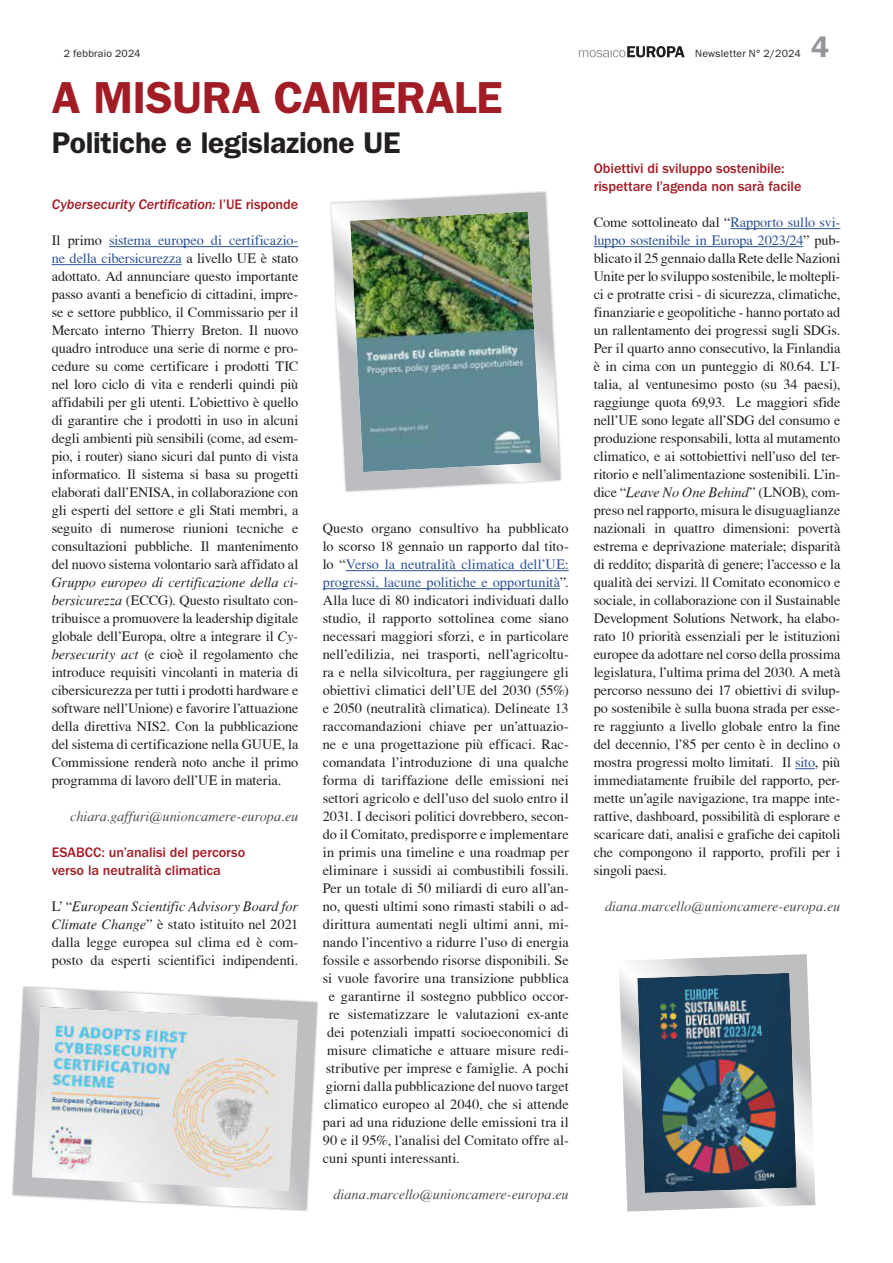
<style>
.page{position:relative;width:893px;height:1263px;background:#fff}
.page>*{position:absolute;margin:0;border:0;box-sizing:border-box;transform-origin:0 0}
.Titel_30{font:600 45px "ITC Franklin Gothic Std";letter-spacing:-.01em;color:#a11c25}
.Untertitel_20{font:600 30px "ITC Franklin Gothic Std";letter-spacing:-.01em;color:#231f20}
.t1{font:600 30px "ITC Franklin Gothic Std";color:#939598}
.Grundschrift{font:14.25px/18px "T Acc LAD";letter-spacing:.005em;color:#231f20;text-align:justify}
.Zwischentitel{font:500 14.25px/18px "ITC Franklin Gothic Std";letter-spacing:-.005em;color:#a11c25}
.Autor{font:14.25px "T Acc LAD Italic";letter-spacing:-.005em;color:#4b4c4d}
.Grundschrift-2{font:14.25px "T Acc LAD";letter-spacing:.005em;color:#2f5496}
.Zwischentitel-2{font:14.25px "ITC Franklin Gothic Std Med It";color:#a11c25}
.t2{font:10.5px "ITC Franklin Gothic Std";letter-spacing:.015em;color:#231f20}
.s1{font-family:"ITC Franklin Gothic Std";font-weight:500}
.s2{color:#2f5496}
.s3{font-family:"T Acc LAD Italic"}
.s4{color:#231f20}
</style>
<div class="page">
<svg style="left:579px;top:46px;width:106px;height:11px"></svg>
<hr style="left:346px;top:570px;width:223px;height:1px;background:#2f5496">
<hr style="left:323px;top:588px;width:237px;height:1px;background:#2f5496">
<hr style="left:109px;top:246px;width:189px;height:1px;background:#2f5496">
<hr style="left:52px;top:264px;width:130px;height:1px;background:#2f5496">
<hr style="left:730px;top:228px;width:110px;height:1px;background:#2f5496">
<hr style="left:594px;top:246px;width:209px;height:1px;background:#2f5496">
<svg style="left:795px;top:768px;width:20px;height:1px"></svg>
<img style="left:330px;top:191px;width:232px;height:301px">
<img style="left:619px;top:954px;width:197px;height:258px">
<svg style="left:12px;top:986px;width:306px;height:226px"></svg>
<p class="t2" style="left:64px;top:48px;width:78px">2 febbraio 2024</p>
<p class="t2" style="left:695px;top:48px;width:107px">Newsletter N° 2/2024</p>
<p class="Titel_30" style="left:52px;top:71px;width:452px">A MISURA CAMERALE</p>
<p class="Untertitel_20" style="left:52px;top:125px;width:350px">Politiche e legislazione UE</p>
<h2 class="t1" style="left:811px;top:29px;width:19px">4</h2>
<p class="Zwischentitel-2" style="left:52px;top:196px;width:248px">Cybersecurity Certification: <span class="s1">l’UE risponde</span></p>
<p class="Grundschrift" style="left:52px;top:231px;width:248px">Il primo <span class="s2">sistema europeo di certificazio&shy;ne della cibersicurezza</span> a livello UE è stato adottato. Ad annunciare questo importante passo avanti a beneficio di cittadini, impre&shy;se e settore pubblico, il Commissario per il Mercato interno Thierry Breton. Il nuovo quadro introduce una serie di norme e pro&shy;cedure su come certificare i prodotti TIC nel loro ciclo di vita e renderli quindi più affidabili per gli utenti. L’obiettivo è quello di garantire che i prodotti in uso in alcuni degli ambienti più sensibili (come, ad esem&shy;pio, i router) siano sicuri dal punto di vista informatico. Il sistema si basa su progetti elaborati dall’ENISA, in collaborazione con gli esperti del settore e gli Stati membri, a seguito di numerose riunioni tecniche e consultazioni pubbliche. Il mantenimento del nuovo sistema volontario sarà affidato al <span class="s3">Gruppo europeo di certificazione della ci&shy;bersicurezza</span> (ECCG). Questo risultato con&shy;tribuisce a promuovere la leadership digitale globale dell’Europa, oltre a integrare il <span class="s3">Cy&shy;bersecurity act</span> (e cioè il regolamento che introduce requisiti vincolanti in materia di cibersicurezza per tutti i prodotti hardware e software nell’Unione) e favorire l’attuazione della direttiva NIS2. Con la pubblicazione del sistema di certificazione nella GUUE, la Commissione renderà noto anche il primo programma di lavoro dell’UE in materia.</p>
<p class="Autor" style="left:70px;top:808px;width:230px">chiara.gaffuri@unioncamere-europa.eu</p>
<p class="Zwischentitel" style="left:52px;top:843px;width:195px">ESABCC: un’analisi del percorso verso la neutralità climatica</p>
<p class="Grundschrift" style="left:52px;top:897px;width:248px">L’ “<span class="s3">European Scientific Advisory Board for Climate Change</span>” è stato istituito nel 2021 dalla legge europea sul clima ed è com&shy;posto da esperti scientifici indipendenti.</p>
<p class="Grundschrift" style="left:323px;top:519px;width:248px">Questo organo consultivo ha pubblicato</p>
<p class="Grundschrift" style="left:323px;top:537px;width:248px">lo scorso 18 gennaio un rapporto dal tito-</p>
<p class="Grundschrift-2" style="left:323px;top:556px;width:247px"><span class="s4">lo “</span>Verso la neutralità climatica dell’UE:</p>
<p class="Grundschrift-2" style="left:323px;top:574px;width:247px">progressi, lacune politiche e opportunità<span class="s4">”.</span></p>
<p class="Grundschrift" style="left:323px;top:591px;width:247px">Alla luce di 80 indicatori individuati dallo</p>
<p class="Grundschrift" style="left:323px;top:609px;width:247px">studio, il rapporto sottolinea come siano</p>
<p class="Grundschrift" style="left:323px;top:627px;width:248px">necessari maggiori sforzi, e in particolare</p>
<p class="Grundschrift" style="left:323px;top:645px;width:248px">nell’edilizia, nei trasporti, nell’agricoltu-</p>
<p class="Grundschrift" style="left:323px;top:663px;width:247px">ra e nella silvicoltura, per raggiungere gli</p>
<p class="Grundschrift" style="left:323px;top:681px;width:248px">obiettivi climatici dell’UE del 2030 (55%)</p>
<p class="Grundschrift" style="left:323px;top:699px;width:247px">e 2050 (neutralità climatica). Delineate 13</p>
<p class="Grundschrift" style="left:323px;top:717px;width:248px">raccomandazioni chiave per un’attuazio-</p>
<p class="Grundschrift" style="left:323px;top:735px;width:248px">ne e una progettazione più efficaci. Rac-</p>
<p class="Grundschrift" style="left:323px;top:753px;width:247px">comandata l’introduzione di una qualche</p>
<p class="Grundschrift" style="left:323px;top:771px;width:247px">forma di tariffazione delle emissioni nei</p>
<p class="Grundschrift" style="left:323px;top:789px;width:247px">settori agricolo e dell’uso del suolo entro il</p>
<p class="Grundschrift" style="left:323px;top:807px;width:248px">2031. I decisori politici dovrebbero, secon-</p>
<p class="Grundschrift" style="left:323px;top:825px;width:247px">do il Comitato, predisporre e implementare</p>
<p class="Grundschrift" style="left:323px;top:843px;width:248px">in primis una timeline e una roadmap per</p>
<p class="Grundschrift" style="left:323px;top:861px;width:248px">eliminare i sussidi ai combustibili fossili.</p>
<p class="Grundschrift" style="left:323px;top:879px;width:248px">Per un totale di 50 miliardi di euro all’an-</p>
<p class="Grundschrift" style="left:323px;top:897px;width:248px">no, questi ultimi sono rimasti stabili o ad-</p>
<p class="Grundschrift" style="left:323px;top:915px;width:248px">dirittura aumentati negli ultimi anni, mi-</p>
<p class="Grundschrift" style="left:323px;top:933px;width:248px">nando l’incentivo a ridurre l’uso di energia</p>
<p class="Grundschrift" style="left:323px;top:951px;width:248px">fossile e assorbendo risorse disponibili. Se</p>
<p class="Grundschrift" style="left:323px;top:969px;width:248px">si vuole favorire una transizione pubblica</p>
<p class="Grundschrift" style="left:329px;top:987px;width:242px">e garantirne il sostegno pubblico occor-</p>
<p class="Grundschrift" style="left:329px;top:1005px;width:241px">re sistematizzare le valutazioni ex-ante</p>
<p class="Grundschrift" style="left:327px;top:1023px;width:243px">dei potenziali impatti socioeconomici di</p>
<p class="Grundschrift" style="left:327px;top:1041px;width:243px">misure climatiche e attuare misure redi-</p>
<p class="Grundschrift" style="left:326px;top:1059px;width:244px">stributive per imprese e famiglie. A pochi</p>
<p class="Grundschrift" style="left:326px;top:1077px;width:244px">giorni dalla pubblicazione del nuovo target</p>
<p class="Grundschrift" style="left:324px;top:1095px;width:246px">climatico europeo al 2040, che si attende</p>
<p class="Grundschrift" style="left:323px;top:1113px;width:247px">pari ad una riduzione delle emissioni tra il</p>
<p class="Grundschrift" style="left:323px;top:1131px;width:248px">90 e il 95%, l’analisi del Comitato offre al-</p>
<p class="Grundschrift" style="left:323px;top:1149px;width:139px">cuni spunti interessanti.</p>
<p class="Autor" style="left:333px;top:1186px;width:237px">diana.marcello@unioncamere-europa.eu</p>
<p class="Zwischentitel" style="left:594px;top:159px;width:209px">Obiettivi di sviluppo sostenibile: rispettare l’agenda non sarà facile</p>
<p class="Grundschrift" style="left:594px;top:213px;width:248px">Come sottolineato dal “<span class="s2">Rapporto sullo svi&shy;luppo sostenibile in Europa 2023/24</span>” pub&shy;blicato il 25 gennaio dalla Rete delle Nazioni Unite per lo sviluppo sostenibile, le moltepli&shy;ci e protratte crisi - di sicurezza, climatiche, finanziarie e geopolitiche - hanno portato ad un rallentamento dei progressi sugli SDGs.<br>Per il quarto anno consecutivo, la Finlandia è in cima con un punteggio di 80.64. L’I&shy;talia, al ventunesimo posto (su 34 paesi), raggiunge quota 69,93. Le maggiori sfide nell’UE sono legate all’SDG del consumo e produzione responsabili, lotta al mutamento climatico, e ai sottobiettivi nell’uso del ter&shy;ritorio e nell’alimentazione sostenibili. L’in&shy;dice “<span class="s3">Leave No One Behind</span>” (LNOB), com&shy;preso nel rapporto, misura le disuguaglianze nazionali in quattro dimensioni: povertà estrema e deprivazione materiale; disparità di reddito; disparità di genere; l’accesso e la qualità dei servizi. ll Comitato economico e sociale, in collaborazione con il Sustainable Development Solutions Network, ha elabo&shy;rato 10 priorità essenziali per le istituzioni europee da adottare nel corso della prossima legislatura, l’ultima prima del 2030. A metà percorso nessuno dei 17 obiettivi di svilup&shy;po sostenibile è sulla buona strada per esse&shy;re raggiunto a livello globale entro la fine del decennio, l’85 per cento è in declino o mostra progressi molto limitati. Il <span class="s2">sito</span>, più immediatamente fruibile del rapporto, per&shy;mette un’agile navigazione, tra mappe inte&shy;rattive, dashboard, possibilità di esplorare e scaricare dati, analisi e grafiche dei capitoli che compongono il rapporto, profili per i singoli paesi.</p>
<p class="Autor" style="left:605px;top:898px;width:237px">diana.marcello@unioncamere-europa.eu</p>
</div>
